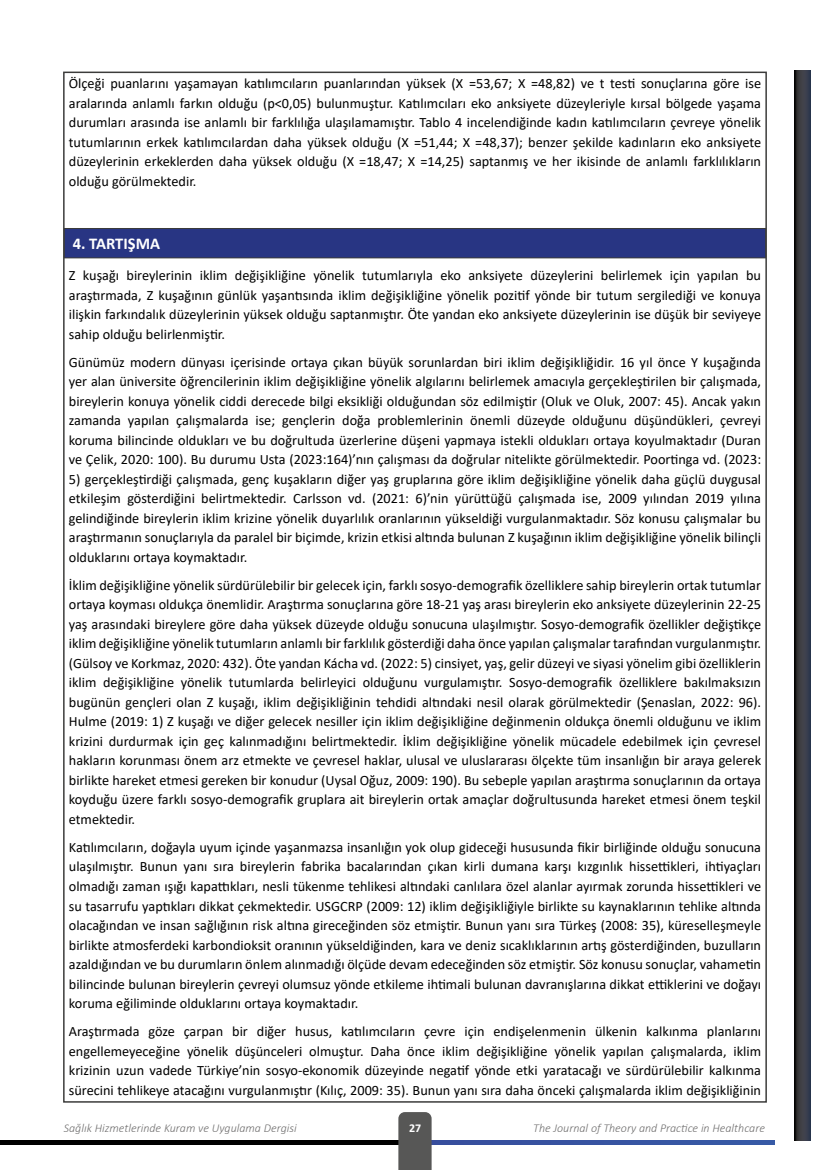
<style>
.page{position:relative;width:830px;height:1170px;background:#fff}
.page>*{position:absolute;margin:0;border:0;box-sizing:border-box;transform-origin:0 0}
.t1{font:700 16.5px "Calibri";color:#fff}
.t2{font:14.25px/19.5px "Calibri";color:#000;text-align:justify}
.t3{font:italic 300 12px "Calibri";color:#706f6f}
.t4{font:700 12px "Calibri";color:#fff}
</style>
<div class="page">
<svg style="left:794px;top:71px;width:15px;height:1069px"></svg>
<hr style="left:0;top:1140px;width:415px;height:4px;background:#000">
<hr style="left:410px;top:1140px;width:363px;height:4px;background:#3753a1">
<div style="left:398px;top:1112px;width:33px;height:57px;background:#575756"></div>
<div style="left:64px;top:228px;width:701px;height:30px;background:#283583"></div>
<hr style="left:64px;top:228px;width:701px;height:1px;background:#3c3c3b">
<hr style="left:64px;top:257px;width:701px;height:1px;background:#3c3c3b">
<p class="t2" style="left:69px;top:73px;width:693px">Ölçeği puanlarını yaşamayan katılımcıların puanlarından yüksek (X =53,67; X =48,82) ve t testi sonuçlarına göre ise aralarında anlamlı farkın olduğu (p&lt;0,05) bulunmuştur. Katılımcıları eko anksiyete düzeyleriyle kırsal bölgede yaşama durumları arasında ise anlamlı bir farklılığa ulaşılamamıştır. Tablo 4 incelendiğinde kadın katılımcıların çevreye yönelik tutumlarının erkek katılımcılardan daha yüksek olduğu (X =51,44; X =48,37); benzer şekilde kadınların eko anksiyete düzeylerinin erkeklerden daha yüksek olduğu (X =18,47; X =14,25) saptanmış ve her ikisinde de anlamlı farklılıkların olduğu görülmektedir.</p>
<p class="t1" style="left:73px;top:232px;width:89px">4. TARTIŞMA</p>
<p class="t2" style="left:69px;top:265px;width:693px">Z kuşağı bireylerinin iklim değişikliğine yönelik tutumlarıyla eko anksiyete düzeylerini belirlemek için yapılan bu araştırmada, Z kuşağının günlük yaşantısında iklim değişikliğine yönelik pozitif yönde bir tutum sergilediği ve konuya ilişkin farkındalık düzeylerinin yüksek olduğu saptanmıştır. Öte yandan eko anksiyete düzeylerinin ise düşük bir seviyeye sahip olduğu belirlenmiştir.</p>
<p class="t2" style="left:69px;top:352px;width:693px">Günümüz modern dünyası içerisinde ortaya çıkan büyük sorunlardan biri iklim değişikliğidir. 16 yıl önce Y kuşağında yer alan üniversite öğrencilerinin iklim değişikliğine yönelik algılarını belirlemek amacıyla gerçekleştirilen bir çalışmada, bireylerin konuya yönelik ciddi derecede bilgi eksikliği olduğundan söz edilmiştir (Oluk ve Oluk, 2007: 45). Ancak yakın zamanda yapılan çalışmalarda ise; gençlerin doğa problemlerinin önemli düzeyde olduğunu düşündükleri, çevreyi koruma bilincinde oldukları ve bu doğrultuda üzerlerine düşeni yapmaya istekli oldukları ortaya koyulmaktadır (Duran ve Çelik, 2020: 100). Bu durumu Usta (2023:164)’nın çalışması da doğrular nitelikte görülmektedir. Poortinga vd. (2023:</p>
<p class="t2" style="left:69px;top:469px;width:693px">5) gerçekleştirdiği çalışmada, genç kuşakların diğer yaş gruplarına göre iklim değişikliğine yönelik daha güçlü duygusal etkileşim gösterdiğini belirtmektedir. Carlsson vd. (2021: 6)’nin yürüttüğü çalışmada ise, 2009 yılından 2019 yılına gelindiğinde bireylerin iklim krizine yönelik duyarlılık oranlarının yükseldiği vurgulanmaktadır. Söz konusu çalışmalar bu araştırmanın sonuçlarıyla da paralel bir biçimde, krizin etkisi altında bulunan Z kuşağının iklim değişikliğine yönelik bilinçli olduklarını ortaya koymaktadır.</p>
<p class="t2" style="left:69px;top:575px;width:693px">İklim değişikliğine yönelik sürdürülebilir bir gelecek için, farklı sosyo-demografik özelliklere sahip bireylerin ortak tutumlar ortaya koyması oldukça önemlidir. Araştırma sonuçlarına göre 18-21 yaş arası bireylerin eko anksiyete düzeylerinin 22-25 yaş arasındaki bireylere göre daha yüksek düzeyde olduğu sonucuna ulaşılmıştır. Sosyo-demografik özellikler değiştikçe iklim değişikliğine yönelik tutumların anlamlı bir farklılık gösterdiği daha önce yapılan çalışmalar tarafından vurgulanmıştır. (Gülsoy ve Korkmaz, 2020: 432). Öte yandan Kácha vd. (2022: 5) cinsiyet, yaş, gelir düzeyi ve siyasi yönelim gibi özelliklerin iklim değişikliğine yönelik tutumlarda belirleyici olduğunu vurgulamıştır. Sosyo-demografik özelliklere bakılmaksızın bugünün gençleri olan Z kuşağı, iklim değişikliğinin tehdidi altındaki nesil olarak görülmektedir (Şenaslan, 2022: 96).<br>Hulme (2019: 1) Z kuşağı ve diğer gelecek nesiller için iklim değişikliğine değinmenin oldukça önemli olduğunu ve iklim krizini durdurmak için geç kalınmadığını belirtmektedir. İklim değişikliğine yönelik mücadele edebilmek için çevresel hakların korunması önem arz etmekte ve çevresel haklar, ulusal ve uluslararası ölçekte tüm insanlığın bir araya gelerek birlikte hareket etmesi gereken bir konudur (Uysal Oğuz, 2009: 190). Bu sebeple yapılan araştırma sonuçlarının da ortaya koyduğu üzere farklı sosyo-demografik gruplara ait bireylerin ortak amaçlar doğrultusunda hareket etmesi önem teşkil etmektedir.</p>
<p class="t2" style="left:69px;top:837px;width:693px">Katılımcıların, doğayla uyum içinde yaşanmazsa insanlığın yok olup gideceği hususunda fikir birliğinde olduğu sonucuna ulaşılmıştır. Bunun yanı sıra bireylerin fabrika bacalarından çıkan kirli dumana karşı kızgınlık hissettikleri, ihtiyaçları olmadığı zaman ışığı kapattıkları, nesli tükenme tehlikesi altındaki canlılara özel alanlar ayırmak zorunda hissettikleri ve su tasarrufu yaptıkları dikkat çekmektedir. USGCRP (2009: 12) iklim değişikliğiyle birlikte su kaynaklarının tehlike altında olacağından ve insan sağlığının risk altına gireceğinden söz etmiştir. Bunun yanı sıra Türkeş (2008: 35), küreselleşmeyle birlikte atmosferdeki karbondioksit oranının yükseldiğinden, kara ve deniz sıcaklıklarının artış gösterdiğinden, buzulların azaldığından ve bu durumların önlem alınmadığı ölçüde devam edeceğinden söz etmiştir. Söz konusu sonuçlar, vahametin bilincinde bulunan bireylerin çevreyi olumsuz yönde etkileme ihtimali bulunan davranışlarına dikkat ettiklerini ve doğayı koruma eğiliminde olduklarını ortaya koymaktadır.</p>
<p class="t2" style="left:69px;top:1021px;width:693px">Araştırmada göze çarpan bir diğer husus, katılımcıların çevre için endişelenmenin ülkenin kalkınma planlarını engellemeyeceğine yönelik düşünceleri olmuştur. Daha önce iklim değişikliğine yönelik yapılan çalışmalarda, iklim krizinin uzun vadede Türkiye’nin sosyo-ekonomik düzeyinde negatif yönde etki yaratacağı ve sürdürülebilir kalkınma sürecini tehlikeye atacağını vurgulanmıştır (Kılıç, 2009: 35). Bunun yanı sıra daha önceki çalışmalarda iklim değişikliğinin</p>
<p class="t3" style="left:64px;top:1120px;width:234px">Sağlık Hizmetlerinde Kuram ve Uygulama Dergisi</p>
<p class="t4" style="left:409px;top:1119px;width:14px">27</p>
<p class="t3" style="left:533px;top:1120px;width:233px">The Journal of Theory and Practice in Healthcare</p>
</div>
